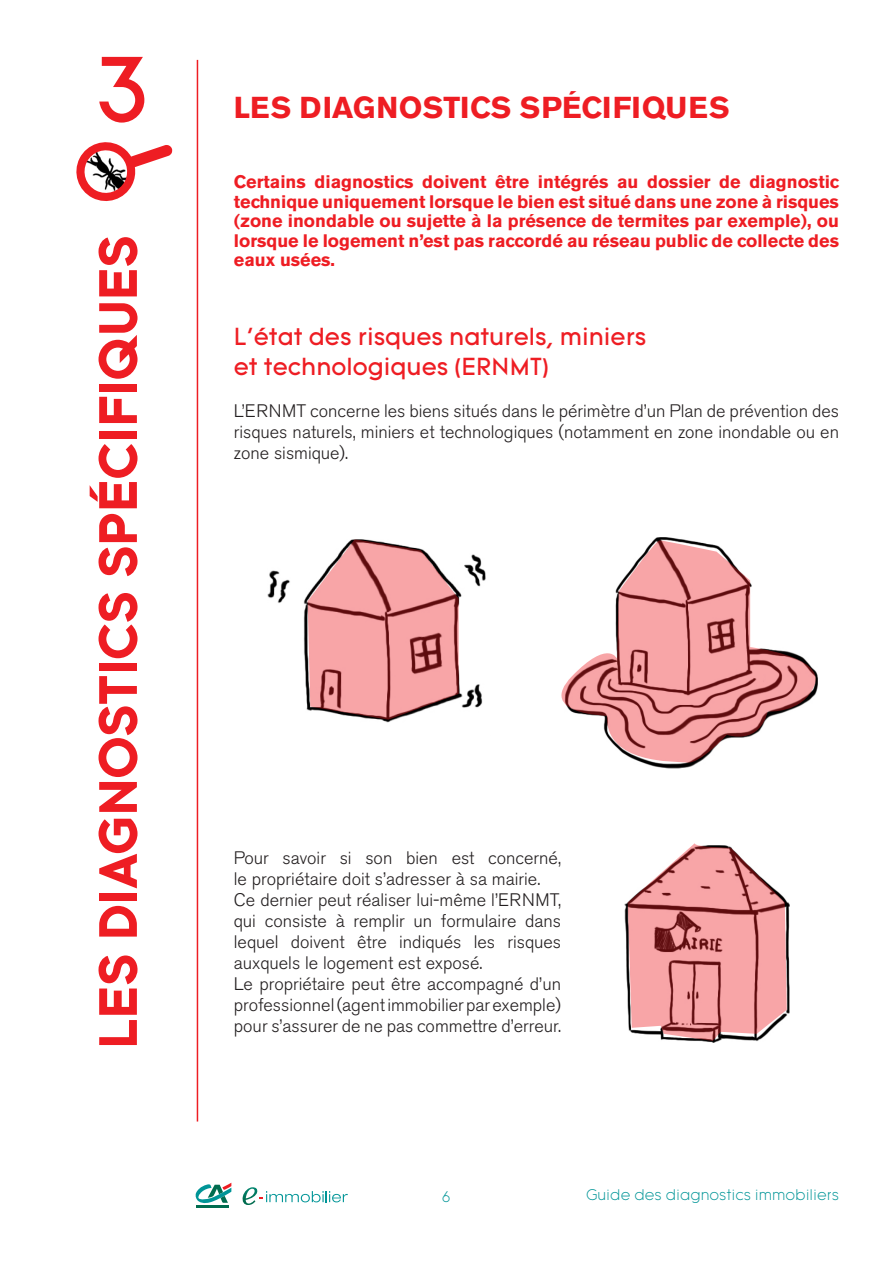
<style>
.page{position:relative;width:893px;height:1263px;background:#fff}
.page>*{position:absolute;margin:0;border:0;box-sizing:border-box;transform-origin:0 0}
.t1{font:90px "Tomica";color:#ee1d23}
.ecxmsonormal{font:700 52.5px "Tomica";color:#ee1d23}
.t2{font:700 30px "Akzidenz Grotesk BE";color:#ee1d23}
.Style_de_paragraphe{font:24px/30px "Tomica";color:#ee1d23}
.Style_de_paragraphe-2{font:300 18px/21px "Akzidenz Grotesk BE";color:#231f20;text-align:justify}
.t3{font:700 18px/19.4px "Akzidenz Grotesk BE";color:#ee1d23;text-align:justify}
.t4{font:300 15px "Tomica";color:#009597}
</style>
<div class="page">
<svg style="left:242px;top:1187px;width:106px;height:18px"></svg>
<hr style="left:196px;top:1205px;width:33px;height:3px;background:#006c4f">
<svg style="left:196px;top:1183px;width:35px;height:21px"></svg>
<hr style="left:197px;top:60px;width:1px;height:1061px;background:#ee1d23">
<img style="left:267px;top:554px;width:219px;height:169px">
<img style="left:646px;top:537px;width:172px;height:231px">
<svg style="left:308px;top:539px;width:151px;height:181px;background:#e19d9f"></svg>
<svg style="left:561px;top:540px;width:256px;height:224px"></svg>
<svg style="left:76px;top:142px;width:96px;height:59px"></svg>
<img style="left:625px;top:902px;width:165px;height:141px">
<svg style="left:628px;top:843px;width:159px;height:198px;background:#e09d9f"></svg>
<p class="t1" style="left:95px;top:32px;width:56px">3</p>
<p class="ecxmsonormal" style="left:84px;top:1049px;width:815px;rotate:-90deg">LES DIAGNOSTICS SPÉCIFIQUES</p>
<p class="t2" style="left:234px;top:90px;width:497px">LES DIAGNOSTICS SPÉCIFIQUES</p>
<p class="t3" style="left:234px;top:173px;width:607px">Certains diagnostics doivent être intégrés au dossier de diagnostic technique uniquement lorsque le bien est situé dans une zone à risques (zone inondable ou sujette à la présence de termites par exemple), ou lorsque le logement n’est pas raccordé au réseau public de collecte des eaux usées.</p>
<p class="Style_de_paragraphe" style="left:234px;top:323px;width:414px">L’état des risques naturels, miniers et technologiques (ERNMT)</p>
<p class="Style_de_paragraphe-2" style="left:234px;top:401px;width:607px">L’ERNMT concerne les biens situés dans le périmètre d’un Plan de prévention des risques naturels, miniers et technologiques (notamment en zone inondable ou en zone sismique).</p>
<p class="Style_de_paragraphe-2" style="left:234px;top:847px;width:329px">Pour savoir si son bien est concerné, le propriétaire doit s’adresser à sa mairie.</p>
<p class="Style_de_paragraphe-2" style="left:234px;top:889px;width:329px">Ce dernier peut réaliser lui-même l’ERNMT, qui consiste à remplir un formulaire dans lequel doivent être indiqués les risques auxquels le logement est exposé.</p>
<p class="Style_de_paragraphe-2" style="left:234px;top:973px;width:329px">Le propriétaire peut être accompagné d’un professionnel (agent immobilier par exemple) pour s’assurer de ne pas commettre d’erreur.</p>
<p class="t4" style="left:442px;top:1187px;width:10px">6</p>
<p class="t4" style="left:586px;top:1185px;width:254px">Guide des diagnostics immobiliers</p>
</div>
